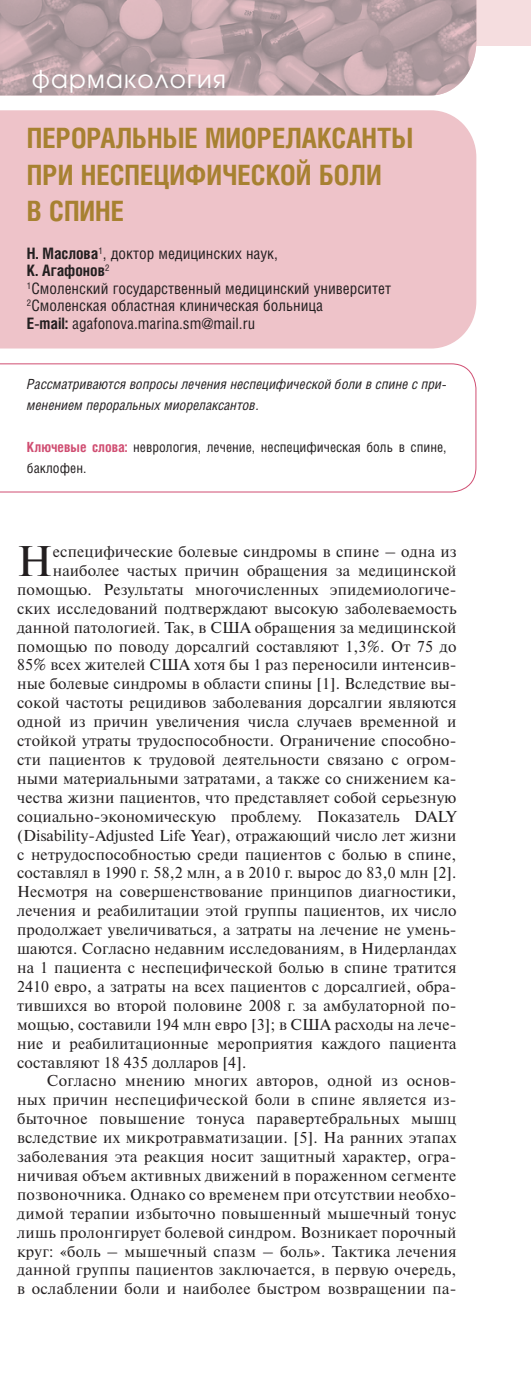
<style>
.page{position:relative;width:531px;height:1395px;background:#fff}
.page>*{position:absolute;margin:0;border:0;box-sizing:border-box;transform-origin:0 0}
.t1{font:42.7px "Newton C";color:#231f20}
.t2{font:700 28px/36.8px "Helios Cond";color:#a78131}
.t3{font:24.5px "Avant Garde Gothic C";letter-spacing:.05em;color:#fff}
.t4{font:15.75px "Newton C";letter-spacing:.01em;color:#231f20}
.t5{font:15.75px/17.5px "Helios Cond";color:#231f20}
.t6{font:italic 14px/21px "Helios Cond";color:#231f20}
.t7{font:14px/21px "Helios Cond";color:#231f20}
.s1{font-weight:700}
.s2{font-weight:700;color:#d04e72}
</style>
<div class="page">
<div style="left:0;top:0;width:530px;height:46px;background:#f5dddf"></div>
<svg style="left:0;top:0;width:431px;height:95px;background:#b8a0a5"></svg>
<img style="left:431px;top:0;width:45px;height:95px">
<div style="left:0;top:110px;width:476px;height:238px;background:#eec3c9"></div>
<svg style="left:0;top:363px;width:476px;height:130px"></svg>
<h3 class="t3" style="left:32px;top:68px;width:195px">фармакология</h3>
<h2 class="t2" style="left:27px;top:122px;width:387px">ПЕРОРАЛЬНЫЕ МИОРЕЛАКСАНТЫ<br>ПРИ НЕСПЕЦИФИЧЕСКОЙ БОЛИ<br>В СПИНЕ</h2>
<p class="t5" style="left:27px;top:246px;width:365px"><span class="s1">Н. Маслова</span><sup>1</sup>, доктор медицинских наук,<br><span class="s1">К. Агафонов</span><sup>2<br>1</sup>Смоленский государственный медицинский университет <sup>2</sup>Смоленская областная клиническая больница<br><span class="s1">E-mail:</span> agafonova.marina.sm@mail.ru</p>
<p class="t6" style="left:27px;top:375px;width:421px">Рассматриваются вопросы лечения неспецифической боли в спине с при&shy;менением пероральных миорелаксантов.</p>
<p class="t7" style="left:27px;top:438px;width:421px"><span class="s2">Ключевые слова:</span> неврология, лечение, неспецифическая боль в спине, баклофен.</p>
<h1 class="t1" style="left:17px;top:545px;width:37px">Н</h1>
<p class="t4" style="left:53px;top:546px;width:405px">еспецифические болевые синдромы в спине – одна из</p>
<p class="t4" style="left:53px;top:564px;width:405px">наиболее частых причин обращения за медицинской</p>
<p class="t4" style="left:17px;top:583px;width:441px">помощью. Результаты многочисленных эпидемиологиче-</p>
<p class="t4" style="left:17px;top:602px;width:441px">ских исследований подтверждают высокую заболеваемость</p>
<p class="t4" style="left:17px;top:621px;width:441px">данной патологией. Так, в США обращения за медицинской</p>
<p class="t4" style="left:17px;top:640px;width:441px">помощью по поводу дорсалгий составляют 1,3%. От 75 до</p>
<p class="t4" style="left:17px;top:659px;width:441px">85% всех жителей США хотя бы 1 раз переносили интенсив-</p>
<p class="t4" style="left:17px;top:678px;width:441px">ные болевые синдромы в области спины [1]. Вследствие вы-</p>
<p class="t4" style="left:17px;top:697px;width:441px">сокой частоты рецидивов заболевания дорсалгии являются</p>
<p class="t4" style="left:17px;top:716px;width:441px">одной из причин увеличения числа случаев временной и</p>
<p class="t4" style="left:17px;top:735px;width:441px">стойкой утраты трудоспособности. Ограничение способно-</p>
<p class="t4" style="left:17px;top:753px;width:441px">сти пациентов к трудовой деятельности связано с огром-</p>
<p class="t4" style="left:17px;top:772px;width:441px">ными материальными затратами, а также со снижением ка-</p>
<p class="t4" style="left:17px;top:791px;width:441px">чества жизни пациентов, что представляет собой серьезную</p>
<p class="t4" style="left:17px;top:810px;width:441px">социально-экономическую проблему. Показатель DALY</p>
<p class="t4" style="left:17px;top:829px;width:441px">(Disability-Adjusted Life Year), отражающий число лет жизни</p>
<p class="t4" style="left:17px;top:848px;width:441px">с нетрудоспособностью среди пациентов с болью в спине,</p>
<p class="t4" style="left:17px;top:867px;width:441px">составлял в 1990 г. 58,2 млн, а в 2010 г. вырос до 83,0 млн [2].</p>
<p class="t4" style="left:17px;top:886px;width:441px">Несмотря на совершенствование принципов диагностики,</p>
<p class="t4" style="left:17px;top:905px;width:441px">лечения и реабилитации этой группы пациентов, их число</p>
<p class="t4" style="left:17px;top:924px;width:441px">продолжает увеличиваться, а затраты на лечение не умень-</p>
<p class="t4" style="left:17px;top:942px;width:441px">шаются. Согласно недавним исследованиям, в Нидерландах</p>
<p class="t4" style="left:17px;top:961px;width:441px">на 1 пациента с неспецифической болью в спине тратится</p>
<p class="t4" style="left:17px;top:980px;width:441px">2410 евро, а затраты на всех пациентов с дорсалгией, обра-</p>
<p class="t4" style="left:17px;top:999px;width:441px">тившихся во второй половине 2008 г. за амбулаторной по-</p>
<p class="t4" style="left:17px;top:1018px;width:441px">мощью, составили 194 млн евро [3]; в США расходы на лече-</p>
<p class="t4" style="left:17px;top:1037px;width:441px">ние и реабилитационные мероприятия каждого пациента</p>
<p class="t4" style="left:17px;top:1056px;width:231px">составляют 18 435 долларов [4].</p>
<p class="t4" style="left:47px;top:1075px;width:411px">Согласно мнению многих авторов, одной из основ-</p>
<p class="t4" style="left:17px;top:1094px;width:441px">ных причин неспецифической боли в спине является из-</p>
<p class="t4" style="left:17px;top:1113px;width:441px">быточное повышение тонуса паравертебральных мышц</p>
<p class="t4" style="left:17px;top:1131px;width:441px">вследствие их микротравматизации. [5]. На ранних этапах</p>
<p class="t4" style="left:17px;top:1150px;width:441px">заболевания эта реакция носит защитный характер, огра-</p>
<p class="t4" style="left:17px;top:1169px;width:441px">ничивая объем активных движений в пораженном сегменте</p>
<p class="t4" style="left:17px;top:1188px;width:441px">позвоночника. Однако со временем при отсутствии необхо-</p>
<p class="t4" style="left:17px;top:1207px;width:441px">димой терапии избыточно повышенный мышечный тонус</p>
<p class="t4" style="left:17px;top:1226px;width:441px">лишь пролонгирует болевой синдром. Возникает порочный</p>
<p class="t4" style="left:17px;top:1245px;width:441px">круг: «боль – мышечный спазм – боль». Тактика лечения</p>
<p class="t4" style="left:17px;top:1264px;width:441px">данной группы пациентов заключается, в первую очередь,</p>
<p class="t4" style="left:17px;top:1283px;width:441px">в ослаблении боли и наиболее быстром возвращении па-</p>
</div>
